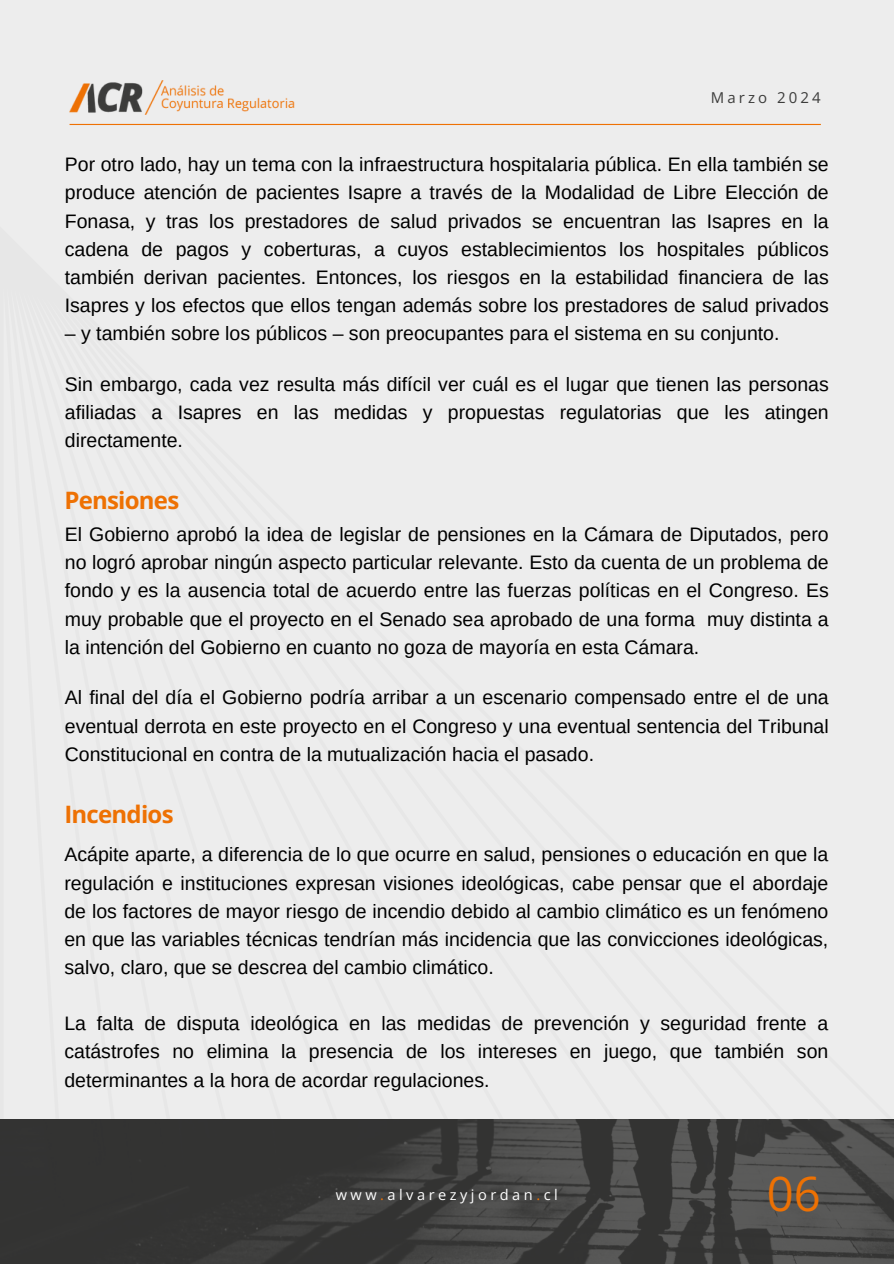
<style>
.page{position:relative;width:894px;height:1264px;background:#fff}
.page>*{position:absolute;margin:0;border:0;box-sizing:border-box;transform-origin:0 0}
.t1{font:47.25px "Open Sans";color:#ed7103}
.t2{font:700 24px "Open Sans";letter-spacing:-.03em;color:#ee7103}
.t3{font:19.5px/28.2px "Arimo";color:#000;text-align:justify}
.t4{font:15px "Open Sans";letter-spacing:.205em;color:#3c3c3b}
.t5{font:14.55px "Open Sans";letter-spacing:.24em;color:#fff}
.s1{color:#ed7103}
</style>
<div class="page">
<div style="left:0;top:0;width:893px;height:1263px;background:#ededed"></div>
<img style="left:70px;top:80px;width:225px;height:34px">
<hr style="left:70px;top:124px;width:750px;height:1px;background:#ee7103">
<img style="left:0;top:1119px;width:892px;height:144px">
<h1 class="t4" style="left:710px;top:87px;width:111px">Marzo 2024</h1>
<p class="t3" style="left:65px;top:150px;width:765px">Por otro lado, hay un tema con la infraestructura hospitalaria pública. En ella también se produce atención de pacientes Isapre a través de la Modalidad de Libre Elección de Fonasa, y tras los prestadores de salud privados se encuentran las Isapres en la cadena de pagos y coberturas, a cuyos establecimientos los hospitales públicos también derivan pacientes. Entonces, los riesgos en la estabilidad financiera de las Isapres y los efectos que ellos tengan además sobre los prestadores de salud privados</p>
<p class="t3" style="left:65px;top:319px;width:716px">– y también sobre los públicos – son preocupantes para el sistema en su conjunto.</p>
<p class="t3" style="left:65px;top:370px;width:765px">Sin embargo, cada vez resulta más difícil ver cuál es el lugar que tienen las personas afiliadas a Isapres en las medidas y propuestas regulatorias que les atingen directamente.</p>
<h2 class="t2" style="left:64px;top:483px;width:116px">Pensiones</h2>
<h2 class="t3" style="left:65px;top:520px;width:765px">El Gobierno aprobó la idea de legislar de pensiones en la Cámara de Diputados, pero no logró aprobar ningún aspecto particular relevante. Esto da cuenta de un problema de fondo y es la ausencia total de acuerdo entre las fuerzas políticas en el Congreso. Es muy probable que el proyecto en el Senado sea aprobado de una forma muy distinta a la intención del Gobierno en cuanto no goza de mayoría en esta Cámara.</h2>
<h1 class="t3" style="left:65px;top:683px;width:765px">Al final del día el Gobierno podría arribar a un escenario compensado entre el de una eventual derrota en este proyecto en el Congreso y una eventual sentencia del Tribunal Constitucional en contra de la mutualización hacia el pasado.</h1>
<h2 class="t2" style="left:64px;top:797px;width:111px">Incendios</h2>
<h2 class="t3" style="left:64px;top:840px;width:765px">Acápite aparte, a diferencia de lo que ocurre en salud, pensiones o educación en que la regulación e instituciones expresan visiones ideológicas, cabe pensar que el abordaje de los factores de mayor riesgo de incendio debido al cambio climático es un fenómeno en que las variables técnicas tendrían más incidencia que las convicciones ideológicas, salvo, claro, que se descrea del cambio climático.</h2>
<p class="t3" style="left:64px;top:1009px;width:765px">La falta de disputa ideológica en las medidas de prevención y seguridad frente a catástrofes no elimina la presencia de los intereses en juego, que también son determinantes a la hora de acordar regulaciones.</p>
<h2 class="t5" style="left:335px;top:1184px;width:223px">www<span class="s1">.</span>alvarezyjordan<span class="s1">.</span>cl</h2>
<p class="t1" style="left:766px;top:1160px;width:55px">06</p>
</div>
